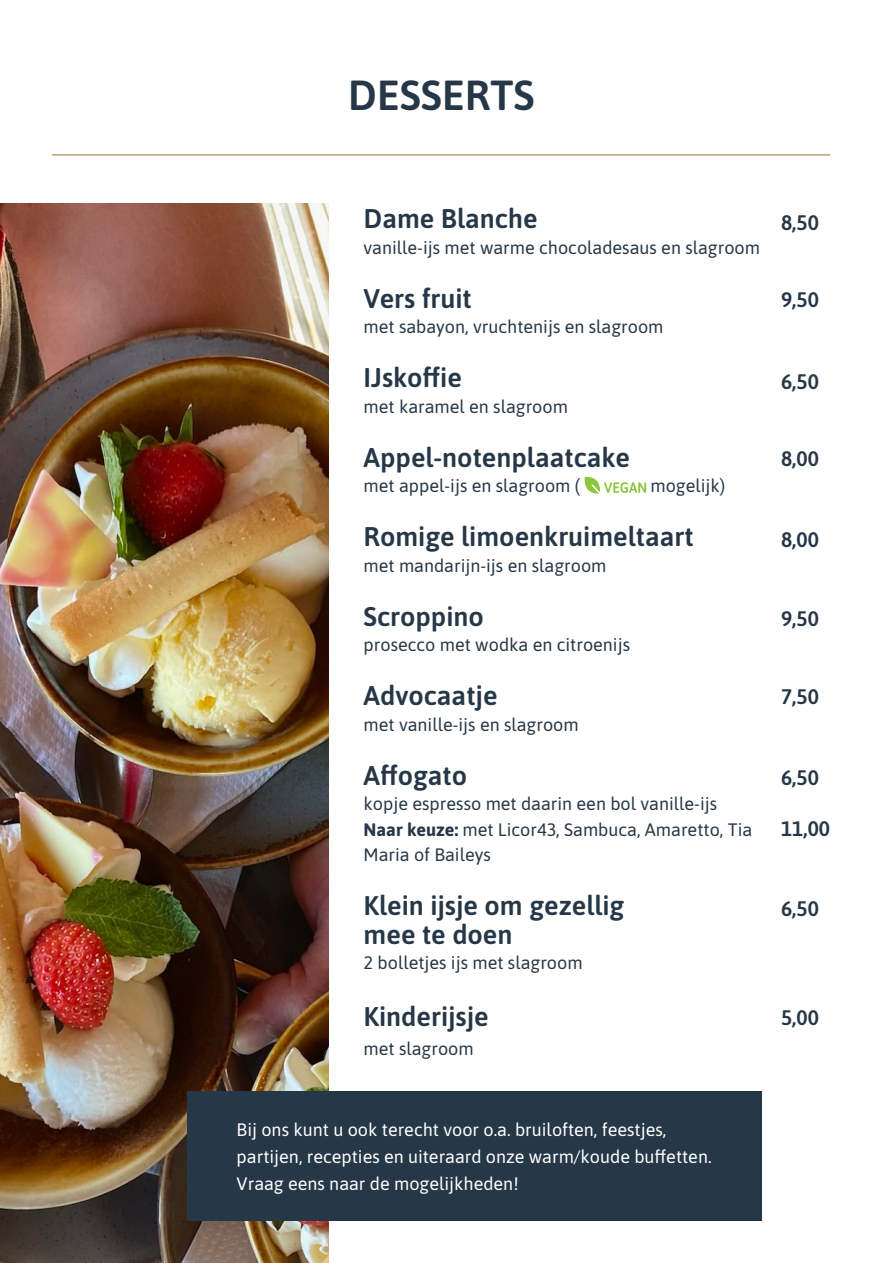
<style>
.page{position:relative;width:893px;height:1263px;background:#fff}
.page>*{position:absolute;margin:0;border:0;box-sizing:border-box;transform-origin:0 0}
.TITEL{font:600 42px "Asap";color:#263747}
.KOPJES{font:600 27px "Asap";color:#263747}
.KOPJES-2{font:600 21px "Asap";color:#263747}
.BODY{font:18px/25.5px "Asap";color:#263747}
.BODY-2{font:18px/27px "Asap";color:#fff}
.KOPJES-3{font:18px "Asap";color:#263747}
.s1{font-weight:700}
</style>
<div class="page">
<img style="left:0;top:203px;width:329px;height:1060px">
<hr style="left:52px;top:154px;width:778px;height:2px;background:#bc9f73">
<svg style="left:585px;top:477px;width:61px;height:17px"></svg>
<div style="left:187px;top:1091px;width:574px;height:129px;background:#263747"></div>
<p class="TITEL" style="left:348px;top:66px;width:188px">DESSERTS</p>
<p class="KOPJES" style="left:364px;top:200px;width:176px">Dame Blanche</p>
<p class="KOPJES-3" style="left:364px;top:235px;width:398px">vanille-ijs met warme chocoladesaus en slagroom</p>
<p class="KOPJES" style="left:364px;top:279px;width:110px">Vers fruit</p>
<p class="KOPJES-3" style="left:364px;top:314px;width:301px">met sabayon, vruchtenijs en slagroom</p>
<p class="KOPJES" style="left:364px;top:359px;width:100px">IJskoffie</p>
<p class="KOPJES-3" style="left:364px;top:394px;width:206px">met karamel en slagroom</p>
<p class="KOPJES" style="left:364px;top:438px;width:268px">Appel-notenplaatcake</p>
<p class="BODY" style="left:364px;top:472px;width:218px">met appel-ijs en slagroom (</p>
<p class="BODY" style="left:650px;top:472px;width:76px">mogelijk)</p>
<p class="KOPJES" style="left:364px;top:518px;width:332px">Romige limoenkruimeltaart</p>
<p class="BODY" style="left:364px;top:552px;width:244px">met mandarijn-ijs en slagroom</p>
<p class="KOPJES" style="left:364px;top:597px;width:122px">Scroppino</p>
<p class="BODY" style="left:364px;top:631px;width:268px">prosecco met wodka en citroenijs</p>
<p class="KOPJES" style="left:364px;top:677px;width:136px">Advocaatje</p>
<p class="BODY" style="left:364px;top:711px;width:217px">met vanille-ijs en slagroom</p>
<p class="KOPJES" style="left:364px;top:756px;width:105px">Affogato</p>
<p class="BODY" style="left:364px;top:790px;width:355px">kopje espresso met daarin een bol vanille-ijs</p>
<p class="BODY" style="left:364px;top:816px;width:390px"><span class="s1">Naar keuze:</span> met Licor43, Sambuca, Amaretto, Tia<br>Maria of Baileys</p>
<p class="KOPJES" style="left:364px;top:887px;width:262px">Klein ijsje om gezellig</p>
<p class="KOPJES" style="left:364px;top:915px;width:150px">mee te doen</p>
<p class="KOPJES-3" style="left:364px;top:950px;width:221px">2 bolletjes ijs met slagroom</p>
<p class="KOPJES" style="left:364px;top:998px;width:127px">Kinderijsje</p>
<p class="KOPJES-3" style="left:364px;top:1036px;width:112px">met slagroom</p>
<p class="KOPJES-2" style="left:781px;top:207px;width:39px">8,50</p>
<p class="KOPJES-2" style="left:781px;top:284px;width:39px">9,50</p>
<p class="KOPJES-2" style="left:781px;top:366px;width:39px">6,50</p>
<p class="KOPJES-2" style="left:781px;top:444px;width:39px">8,00</p>
<p class="KOPJES-2" style="left:781px;top:525px;width:39px">8,00</p>
<p class="KOPJES-2" style="left:781px;top:603px;width:39px">9,50</p>
<p class="KOPJES-2" style="left:781px;top:682px;width:39px">7,50</p>
<p class="KOPJES-2" style="left:781px;top:763px;width:39px">6,50</p>
<p class="KOPJES-2" style="left:781px;top:814px;width:51px">11,00</p>
<p class="KOPJES-2" style="left:781px;top:894px;width:39px">6,50</p>
<p class="KOPJES-2" style="left:781px;top:1003px;width:39px">5,00</p>
<p class="BODY-2" style="left:237px;top:1115px;width:476px">Bij ons kunt u ook terecht voor o.a. bruiloften, feestjes, partijen, recepties en uiteraard onze warm/koude buffetten.</p>
<p class="BODY-2" style="left:237px;top:1169px;width:283px">Vraag eens naar de mogelijkheden!</p>
</div>
